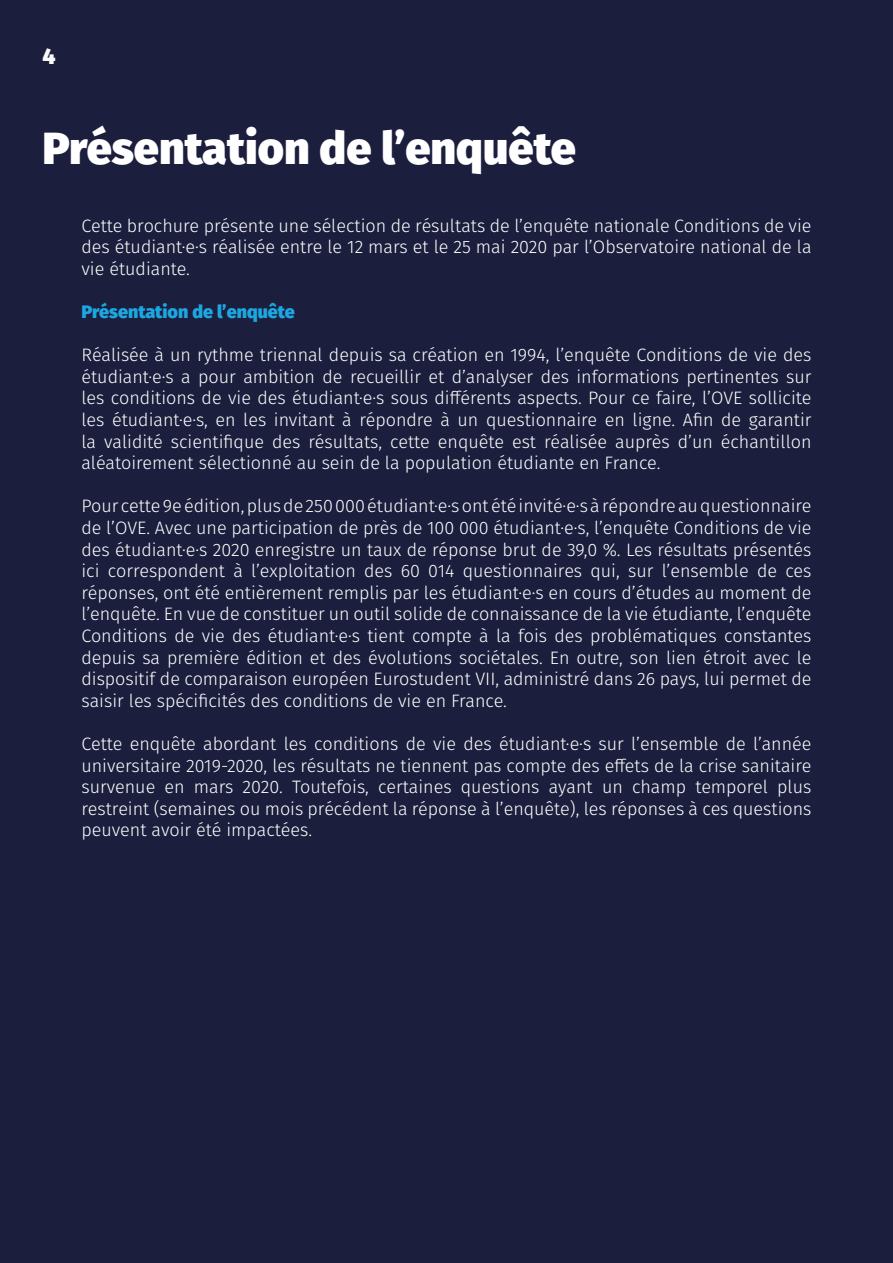
<style>
.page{position:relative;width:893px;height:1263px;background:#1b1e3d}
.page>*{position:absolute;margin:0;border:0;box-sizing:border-box;transform-origin:0 0}
.t1{font:800 45px "Fira Sans";color:#fff}
.t2{font:800 22.5px "Fira Sans";color:#f9f9f8}
.t3{font:300 18px/21.6px "Fira Sans";color:#fff;text-align:justify}
.t4{font:800 18px "Fira Sans";color:#1da7e0}
</style>
<div class="page">
<p class="t2" style="left:43px;top:36px;width:15px">4</p>
<h1 class="t1" style="left:43px;top:109px;width:535px">Présentation de l’enquête</h1>
<p class="t3" style="left:81px;top:214px;width:732px">Cette brochure présente une sélection de résultats de l’enquête nationale Conditions de vie des étudiant·e·s réalisée entre le 12 mars et le 25 mai 2020 par l’Observatoire national de la vie étudiante.</p>
<p class="t4" style="left:81px;top:296px;width:215px">Présentation de l’enquête</p>
<p class="t3" style="left:81px;top:344px;width:731px">Réalisée à un rythme triennal depuis sa création en 1994, l’enquête Conditions de vie des étudiant·e·s a pour ambition de recueillir et d’analyser des informations pertinentes sur les conditions de vie des étudiant·e·s sous différents aspects. Pour ce faire, l’OVE sollicite les étudiant·e·s, en les invitant à répondre à un questionnaire en ligne. Afin de garantir la validité scientifique des résultats, cette enquête est réalisée auprès d’un échantillon aléatoirement sélectionné au sein de la population étudiante en France.</p>
<p class="t3" style="left:81px;top:495px;width:731px">Pour cette 9e édition, plus de 250 000 étudiant·e·s ont été invité·e·s à répondre au questionnaire de l’OVE. Avec une participation de près de 100 000 étudiant·e·s, l’enquête Conditions de vie des étudiant·e·s 2020 enregistre un taux de réponse brut de 39,0 %. Les résultats présentés ici correspondent à l’exploitation des 60 014 questionnaires qui, sur l’ensemble de ces réponses, ont été entièrement remplis par les étudiant·e·s en cours d’études au moment de l’enquête. En vue de constituer un outil solide de connaissance de la vie étudiante, l’enquête Conditions de vie des étudiant·e·s tient compte à la fois des problématiques constantes depuis sa première édition et des évolutions sociétales. En outre, son lien étroit avec le dispositif de comparaison européen Eurostudent VII, administré dans 26 pays, lui permet de saisir les spécificités des conditions de vie en France.</p>
<p class="t3" style="left:81px;top:733px;width:731px">Cette enquête abordant les conditions de vie des étudiant·e·s sur l’ensemble de l’année universitaire 2019-2020, les résultats ne tiennent pas compte des effets de la crise sanitaire survenue en mars 2020. Toutefois, certaines questions ayant un champ temporel plus restreint (semaines ou mois précédent la réponse à l’enquête), les réponses à ces questions peuvent avoir été impactées.</p>
</div>
